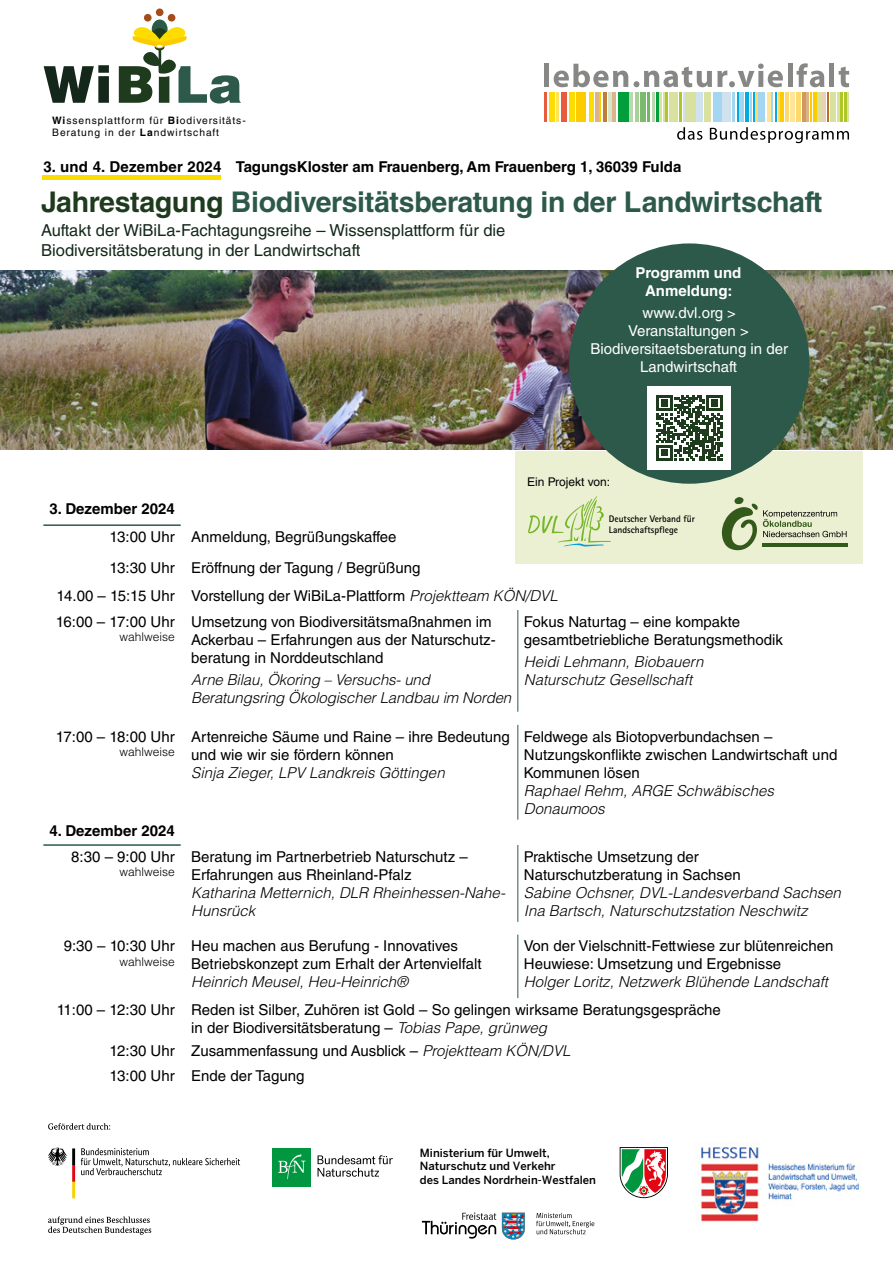
<style>
.page{position:relative;width:893px;height:1263px;background:#fff}
.page>*{position:absolute;margin:0;border:0;box-sizing:border-box;transform-origin:0 0}
.t1{font:900 50.85px "Helvetica LT Std";letter-spacing:.02em;color:#13281a}
.t2{font:700 28.5px "Helvetica LT Std";letter-spacing:-.01em;color:#2c594a}
.t3{font:16.5px/19.8px "Helvetica LT Std";color:#13281a}
.t4{font:15px/18px "Helvetica LT Std";color:#000}
.Redner{font:italic 300 15px/18px "Helvetica LT Std";color:#000}
.Datum{font:700 15px "Helvetica LT Std";color:#000}
.t5{font:15px/18px "Helvetica LT Std";color:#fff;text-align:center}
.t6{font:700 15px/18px "Helvetica LT Std";color:#fff;text-align:center}
.t7{font:15px "Helvetica LT Std";letter-spacing:-.02em;color:#000}
.t8{font:300 12px "Helvetica LT Std";color:#000}
.t9{font:12px "Helvetica LT Std";color:#000}
.t10{font:500 11.25px/13.5px "Benton Sans";color:#000}
.t11{font:10.2px/12.3px "Helvetica LT Std";letter-spacing:.09em;color:#000}
.t12{font:700 9.6px/11.4px "Rotis Sans Serif";color:#000}
.s1{color:#1e3b1d}
.s2{color:#2c594a}
.s3{font-weight:700}
.s4{font-weight:300;font-style:italic}
.s5{font-weight:400;font-style:normal}
</style>
<div class="page">
<div style="left:516px;top:451px;width:347px;height:112px;background:#ecf0d2"></div>
<div style="left:43px;top:175px;width:178px;height:5px;background:#fddd01"></div>
<div style="left:144px;top:14px;width:8px;height:8px;background:#a44d1a;border-radius:50%"></div>
<div style="left:156px;top:9px;width:7px;height:7px;background:#a44d1a;border-radius:50%"></div>
<div style="left:168px;top:14px;width:7px;height:8px;background:#a44d1a;border-radius:50%"></div>
<svg style="left:132px;top:21px;width:55px;height:53px"></svg>
<div style="left:618px;top:93px;width:10px;height:29px;background:#009f3c"></div>
<div style="left:705px;top:93px;width:6px;height:29px;background:#d9e1a0"></div>
<div style="left:696px;top:93px;width:7px;height:29px;background:#d0e2ee"></div>
<hr style="left:629px;top:93px;width:4px;height:29px;background:#bad7b0">
<hr style="left:659px;top:93px;width:3px;height:29px;background:#d9e1a0">
<svg style="left:663px;top:93px;width:1px;height:29px"></svg>
<hr style="left:608px;top:93px;width:4px;height:29px;background:#d6e6cd">
<div style="left:561px;top:93px;width:6px;height:29px;background:#e85c3e"></div>
<div style="left:569px;top:93px;width:6px;height:29px;background:#fddd01"></div>
<div style="left:549px;top:93px;width:6px;height:29px;background:#fddd01"></div>
<hr style="left:556px;top:93px;width:2px;height:29px;background:#ffe358">
<hr style="left:544px;top:93px;width:3px;height:29px;background:#e85c3e">
<div style="left:576px;top:93px;width:10px;height:29px;background:#fdcc00"></div>
<div style="left:589px;top:93px;width:5px;height:29px;background:#fddd01"></div>
<hr style="left:595px;top:93px;width:3px;height:29px;background:#ddb48a">
<hr style="left:599px;top:93px;width:2px;height:29px;background:#fdcc00">
<hr style="left:613px;top:93px;width:3px;height:29px;background:#ddb48a">
<hr style="left:603px;top:93px;width:3px;height:29px;background:#bf7d39">
<hr style="left:635px;top:93px;width:4px;height:29px;background:#aad099">
<div style="left:640px;top:93px;width:6px;height:29px;background:#7cba70"></div>
<hr style="left:647px;top:93px;width:3px;height:29px;background:#73b663">
<hr style="left:652px;top:93px;width:3px;height:29px;background:#bad7b0">
<hr style="left:656px;top:93px;width:2px;height:29px;background:#009f3c">
<hr style="left:665px;top:93px;width:2px;height:29px;background:#aec627">
<div style="left:669px;top:93px;width:8px;height:29px;background:#d9e1a0"></div>
<div style="left:544px;top:64px;width:5px;height:23px;background:#878786"></div>
<svg style="left:554px;top:64px;width:74px;height:23px"></svg>
<svg style="left:634px;top:64px;width:149px;height:23px"></svg>
<div style="left:787px;top:64px;width:5px;height:23px;background:#878786"></div>
<svg style="left:797px;top:64px;width:27px;height:23px"></svg>
<div style="left:829px;top:64px;width:5px;height:23px;background:#878786"></div>
<svg style="left:839px;top:67px;width:10px;height:20px"></svg>
<svg style="left:677px;top:93px;width:25px;height:47px"></svg>
<svg style="left:710px;top:93px;width:139px;height:50px"></svg>
<hr style="left:43px;top:524px;width:138px;height:2px;background:#2c594a">
<hr style="left:43px;top:844px;width:138px;height:2px;background:#2c594a">
<hr style="left:518px;top:610px;width:1px;height:102px;background:#2c594a">
<hr style="left:518px;top:725px;width:1px;height:95px;background:#2c594a">
<hr style="left:518px;top:934px;width:1px;height:64px;background:#2c594a">
<hr style="left:518px;top:845px;width:1px;height:77px;background:#2c594a">
<img style="left:0;top:270px;width:893px;height:180px">
<div style="left:569px;top:243px;width:240px;height:241px;background:#2c594a;border-radius:50%"></div>
<div style="left:647px;top:386px;width:84px;height:84px;background:#fff"></div>
<svg style="left:656px;top:395px;width:66px;height:66px"></svg>
<svg style="left:528px;top:496px;width:83px;height:51px"></svg>
<hr style="left:762px;top:543px;width:86px;height:3px;background:#345a1b">
<svg style="left:721px;top:497px;width:126px;height:54px"></svg>
<div style="left:273px;top:1148px;width:38px;height:38px;background:#009740"></div>
<svg style="left:278px;top:1154px;width:28px;height:25px"></svg>
<svg style="left:318px;top:1155px;width:75px;height:22px"></svg>
<svg style="left:48px;top:1123px;width:62px;height:7px"></svg>
<svg style="left:48px;top:1216px;width:103px;height:19px"></svg>
<svg style="left:48px;top:1148px;width:27px;height:50px"></svg>
<svg style="left:81px;top:1148px;width:159px;height:27px"></svg>
<svg style="left:620px;top:1147px;width:48px;height:51px"></svg>
<img style="left:701px;top:1147px;width:159px;height:75px">
<svg style="left:536px;top:1213px;width:58px;height:21px"></svg>
<svg style="left:502px;top:1213px;width:23px;height:26px"></svg>
<svg style="left:422px;top:1212px;width:74px;height:26px"></svg>
<p class="t1" style="left:43px;top:51px;width:201px">Wi<span class="s1">Bi</span><span class="s2">La</span></p>
<p class="t11" style="left:52px;top:114px;width:195px"><span class="s3">Wi</span>ssensplattform für <span class="s3">Bi</span>odiversitäts-<br>Beratung in der <span class="s3">La</span>ndwirtschaft</p>
<p class="Datum" style="left:43px;top:158px;width:639px">3. und 4. Dezember 2024 TagungsKloster am Frauenberg, Am Frauenberg 1, 36039 Fulda</p>
<p class="t2" style="left:41px;top:184px;width:783px"><span class="s1">Jahrestagung</span> Biodiversitätsberatung in der Landwirtschaft</p>
<p class="t3" style="left:41px;top:220px;width:466px">Auftakt der WiBiLa-Fachtagungsreihe – Wissensplattform für die<br>Biodiversitätsberatung in der Landwirtschaft</p>
<p class="t6" style="left:636px;top:263px;width:107px">Programm und<br>Anmeldung:</p>
<p class="t5" style="left:591px;top:304px;width:199px">www.dvl.org &gt;<br>Veranstaltungen &gt;<br>Biodiversitaetsberatung in der<br>Landwirtschaft</p>
<p class="t9" style="left:527px;top:475px;width:84px">Ein Projekt von:</p>
<p class="Datum" style="left:49px;top:500px;width:127px">3. Dezember 2024</p>
<p class="t4" style="left:109px;top:528px;width:67px">13:00 Uhr</p>
<p class="t4" style="left:191px;top:528px;width:207px">Anmeldung, Begrüßungskaffee</p>
<p class="t4" style="left:109px;top:559px;width:67px">13:30 Uhr</p>
<p class="t4" style="left:191px;top:559px;width:231px">Eröffnung der Tagung / Begrüßung</p>
<p class="t7" style="left:56px;top:586px;width:120px">14.00 – 15:15 Uhr</p>
<p class="t4" style="left:191px;top:586px;width:368px">Vorstellung der WiBiLa-Plattform <span class="s4">Projektteam KÖN/DVL</span></p>
<p class="t4" style="left:56px;top:612px;width:120px">16:00 – 17:00 Uhr</p>
<p class="t8" style="left:119px;top:629px;width:57px">wahlweise</p>
<p class="t12" style="left:609px;top:513px;width:88px">Deutscher Verband für<br>Landschaftspflege</p>
<p class="t4" style="left:191px;top:612px;width:306px">Umsetzung von Biodiversitätsmaßnahmen im<br>Ackerbau – Erfahrungen aus der Naturschutz&shy;beratung in Norddeutschland</p>
<p class="Redner" style="left:191px;top:671px;width:322px">Arne Bilau, Ökoring – Versuchs- und<br>Beratungsring Ökologischer Landbau im Norden</p>
<p class="t4" style="left:524px;top:612px;width:261px">Fokus Naturtag – eine kompakte gesamtbetriebliche Beratungsmethodik</p>
<p class="Redner" style="left:524px;top:653px;width:181px">Heidi Lehmann, Biobauern</p>
<p class="Redner" style="left:524px;top:671px;width:170px">Naturschutz Gesellschaft</p>
<p class="t4" style="left:56px;top:727px;width:120px">17:00 – 18:00 Uhr</p>
<p class="t8" style="left:119px;top:744px;width:57px">wahlweise</p>
<p class="Datum" style="left:49px;top:822px;width:127px">4. Dezember 2024</p>
<p class="t4" style="left:71px;top:847px;width:105px">8:30 – 9:00 Uhr</p>
<p class="t8" style="left:119px;top:864px;width:57px">wahlweise</p>
<p class="t4" style="left:64px;top:937px;width:112px">9:30 – 10:30 Uhr</p>
<p class="t8" style="left:119px;top:954px;width:57px">wahlweise</p>
<p class="t4" style="left:191px;top:727px;width:320px">Artenreiche Säume und Raine – ihre Bedeutung und wie wir sie fördern können<br><span class="s4">Sinja Zieger, LPV Landkreis Göttingen</span></p>
<p class="t4" style="left:524px;top:727px;width:315px">Feldwege als Biotopverbundachsen –<br>Nutzungskonflikte zwischen Landwirtschaft und<br>Kommunen lösen<br><span class="s4">Raphael Rehm, ARGE Schwäbisches<br>Donaumoos</span></p>
<p class="t4" style="left:191px;top:847px;width:316px">Beratung im Partnerbetrieb Naturschutz – Erfahrungen aus Rheinland-Pfalz<br><span class="s4">Katharina Metternich, DLR Rheinhessen-Nahe-Hunsrück</span></p>
<p class="Redner" style="left:524px;top:847px;width:319px"><span class="s5">Praktische Umsetzung der Naturschutzberatung in Sachsen<br></span>Sabine Ochsner, DVL-Landesverband Sachsen Ina Bartsch, Naturschutzstation Neschwitz</p>
<p class="t4" style="left:191px;top:937px;width:292px">Heu machen aus Berufung - Innovatives<br>Betriebskonzept zum Erhalt der Artenvielfalt<br><span class="s4">Heinrich Meusel, Heu-Heinrich®</span></p>
<p class="t4" style="left:524px;top:937px;width:311px">Von der Vielschnitt-Fettwiese zur blütenreichen<br>Heuwiese: Umsetzung und Ergebnisse<br><span class="s4">Holger Loritz, Netzwerk Blühende Landschaft</span></p>
<p class="t4" style="left:57px;top:1000px;width:119px">11:00 – 12:30 Uhr</p>
<p class="t4" style="left:191px;top:1000px;width:531px">Reden ist Silber, Zuhören ist Gold – So gelingen wirksame Beratungsgespräche in der Biodiversitätsberatung – <span class="s4">Tobias Pape, grünweg</span></p>
<p class="t4" style="left:109px;top:1041px;width:67px">12:30 Uhr</p>
<p class="t4" style="left:191px;top:1041px;width:381px">Zusammenfassung und Ausblick – <span class="s4">Projektteam KÖN/DVL</span></p>
<p class="t4" style="left:109px;top:1067px;width:67px">13:00 Uhr</p>
<p class="t4" style="left:191px;top:1067px;width:115px">Ende der Tagung</p>
<p class="t10" style="left:420px;top:1146px;width:178px">Ministerium für Umwelt,<br>Naturschutz und Verkehr<br>des Landes Nordrhein-Westfalen</p>
</div>
